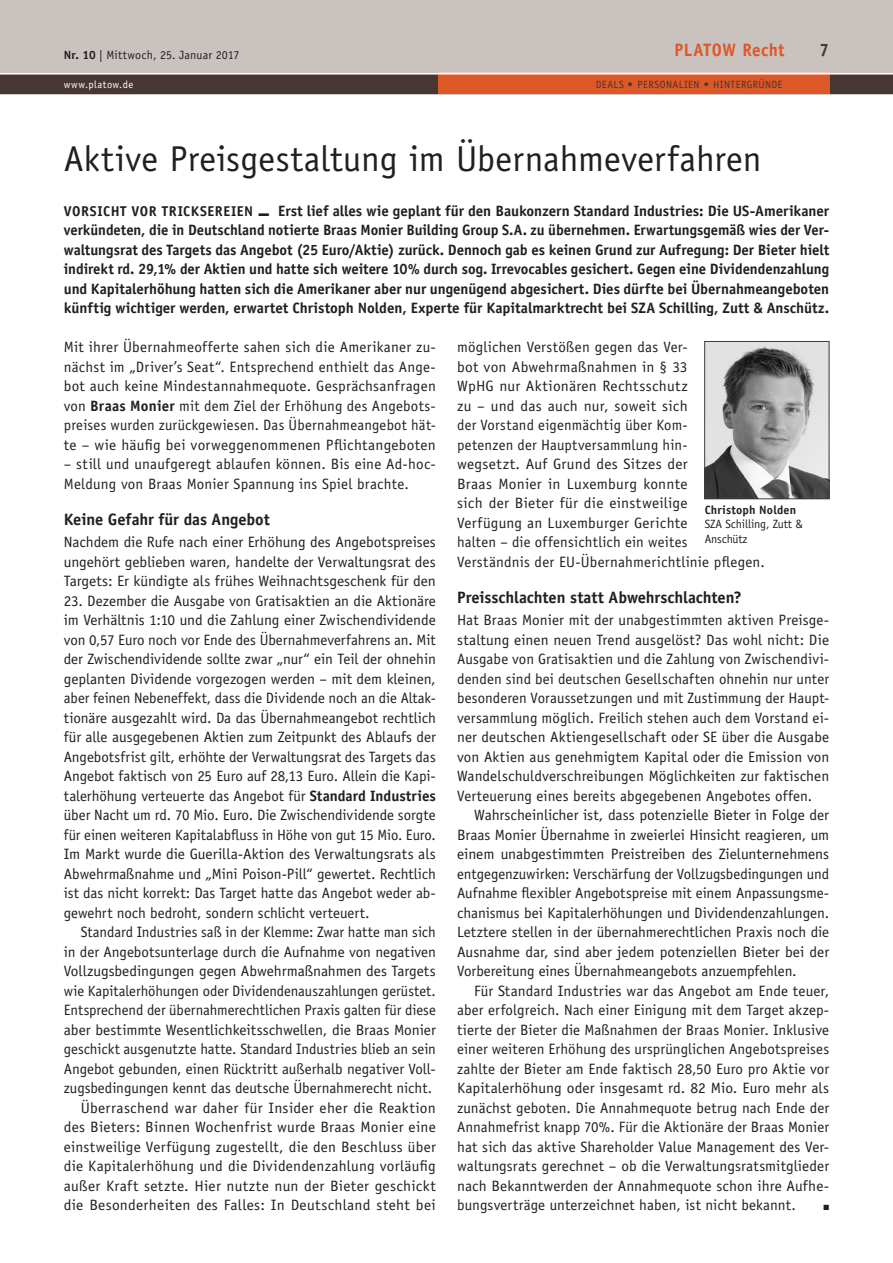
<style>
.page{position:relative;width:893px;height:1263px;background:#fff}
.page>*{position:absolute;margin:0;border:0;box-sizing:border-box;transform-origin:0 0}
.t1{font:36px "Officina Sans Std";letter-spacing:.005em;color:#231f20}
.t2{font:700 18px "Officina Sans Std";letter-spacing:.03em;color:#dd5827;scale:.95 1}
.t3{font:700 18px "Officina Sans Std";color:#473632;scale:.95 1}
.t4{font:700 16.5px "Officina Sans Std";letter-spacing:-.005em;color:#231f20}
.t5{font:15px/19.5px "Officina Sans Std";letter-spacing:.01em;color:#231f20;text-align:justify}
.t6{font:700 15px/19.5px "Officina Sans Std";color:#231f20;text-align:justify}
.t7{font:700 14.25px "Officina Sans Std";color:#231f20}
.t8{font:12px "Officina Sans Std";letter-spacing:.01em;color:#231f20}
.t9{font:12px/14.2px "Officina Sans Std";letter-spacing:-.01em;color:#231f20}
.t10{font:700 12px "Officina Sans Std";letter-spacing:.015em;color:#231f20}
.t11{font:10.5px "Officina Sans Std";letter-spacing:.035em;color:#473632}
.t12{font:10.5px "Officina Sans Std";letter-spacing:.045em;color:#fff}
.t13{font:7.5px "Zapf Dingbats";color:#231f20}
.s1{font-weight:700}
.s2{font-size:14.25px}
</style>
<div class="page">
<div style="left:0;top:0;width:893px;height:72px;background:#c9c2bf"></div>
<div style="left:0;top:72px;width:893px;height:22px;background:#473632"></div>
<hr style="left:0;top:94px;width:893px;height:1px;background:#473632">
<div style="left:438px;top:72px;width:391px;height:22px;background:#dd5827"></div>
<hr style="left:0;top:72px;width:893px;height:3px;background:#fff">
<img style="left:706px;top:343px;width:121px;height:154px">
<div style="left:704px;top:341px;width:125px;height:158px;border:1px solid #3e3e3f"></div>
<p class="t8" style="left:64px;top:47px;width:177px"><span class="s1">Nr. 10</span> | Mittwoch, 25. Januar 2017</p>
<p class="t2" style="left:674px;top:39px;width:117px">PLATOW Recht</p>
<p class="t3" style="left:819px;top:39px;width:12px">7</p>
<p class="t12" style="left:64px;top:79px;width:71px">www.platow.de</p>
<p class="t11" style="left:596px;top:79px;width:188px">DEALS <span class="s1">•</span> PERSONALIEN <span class="s1">•</span> HINTERGRÜNDE</p>
<h1 class="t1" style="left:64px;top:137px;width:699px">Aktive Preisgestaltung im Übernahmeverfahren</h1>
<p class="t7" style="left:64px;top:202px;width:10px">Vor</p>
<p class="t6" style="left:64px;top:201px;width:767px;text-indent:26px"><span class="s2">sicht vor Tr ickser eien</span> ■ Erst lief alles wie geplant für den Baukonzern Standard Industries: Die US-Amerikaner verkündeten, die in Deutschland notierte Braas Monier Building Group S.A. zu übernehmen. Erwartungsgemäß wies der Ver&shy;waltungsrat des Targets das Angebot (25 Euro/Aktie) zurück. Dennoch gab es keinen Grund zur Aufregung: Der Bieter hielt indirekt rd. 29,1% der Aktien und hatte sich weitere 10% durch sog. Irrevocables gesichert. Gegen eine Dividendenzahlung und Kapitalerhöhung hatten sich die Amerikaner aber nur ungenügend abgesichert. Dies dürfte bei Übernahmeangeboten künftig wichtiger werden, erwartet Christoph N olden, Experte für Kapitalmarktrecht bei SZA Schilling, Zutt &amp; Anschütz.</p>
<p class="t5" style="left:457px;top:338px;width:309px;text-align:left">möglichen Verstößen gegen das Ver-<br>bot von Abwehrmaßnahmen in § 33<br>WpHG nur Aktionären Rechtsschutz<br>zu – und das auch nur, soweit sich<br>der Vorstand eigenmächtig über Kom-<br>petenzen der Hauptversammlung hin-<br>wegsetzt. Auf Grund des Sitzes der<br>Braas Monier in Luxemburg konnte<br>sich der Bieter für die einstweilige<br>Verfügung an Luxemburger Gerichte<br>halten – die offensichtlich ein weites<br>Verständnis der EU-Übernahmerichtlinie pflegen.</p>
<p class="t4" style="left:457px;top:587px;width:286px">Preisschlachten statt Abwehrschlachten?</p>
<p class="t5" style="left:457px;top:611px;width:374px">Hat Braas Monier mit der unabgestimmten aktiven Preisge&shy;staltung einen neuen Trend ausgelöst? Das wohl nicht: Die Ausgabe von Gratisaktien und die Zahlung von Zwischendivi&shy;denden sind bei deutschen Gesellschaften ohnehin nur unter besonderen Voraussetzungen und mit Zustimmung der Haupt&shy;versammlung möglich. Freilich stehen auch dem Vorstand ei&shy;ner deutschen Aktiengesellschaft oder SE über die Ausgabe von Aktien aus genehmigtem Kapital oder die Emission von Wandelschuldverschreibungen Möglichkeiten zur faktischen Verteuerung eines bereits abgegebenen Angebotes offen.</p>
<p class="t5" style="left:457px;top:806px;width:374px;text-indent:17px">Wahrscheinlicher ist, dass potenzielle Bieter in Folge der Braas Monier Übernahme in zweierlei Hinsicht reagieren, um einem unabgestimmten Preistreiben des Zielunternehmens entgegenzuwirken: Verschärfung der Vollzugsbedingungen und Aufnahme flexibler Angebotspreise mit einem Anpassungsme&shy;chanismus bei Kapitalerhöhungen und Dividendenzahlungen.<br>Letztere stellen in der übernahmerechtlichen Praxis noch die Ausnahme dar, sind aber jedem potenziellen Bieter bei der Vorbereitung eines Übernahmeangebots anzuempfehlen.</p>
<p class="t5" style="left:457px;top:981px;width:374px;text-indent:17px">Für Standard Industries war das Angebot am Ende teuer, aber erfolgreich. Nach einer Einigung mit dem Target akzep&shy;tierte der Bieter die Maßnahmen der Braas Monier. Inklusive einer weiteren Erhöhung des ursprünglichen Angebotspreises zahlte der Bieter am Ende faktisch 28,50 Euro pro Aktie vor Kapitalerhöhung oder insgesamt rd. 82 Mio. Euro mehr als zunächst geboten. Die Annahmequote betrug nach Ende der Annahmefrist knapp 70%. Für die Aktionäre der Braas Monier hat sich das aktive Shareholder Value Management des Ver&shy;waltungsrats gerechnet – ob die Verwaltungsratsmitglieder nach Bekanntwerden der Annahmequote schon ihre Aufhe&shy;bungsverträge unterzeichnet haben, ist nicht bekannt.</p>
<p class="t5" style="left:64px;top:338px;width:374px">Mit ihrer Übernahmeofferte sahen sich die Amerikaner zu&shy;nächst im „Driver’s Seat“. Entsprechend enthielt das Ange&shy;bot auch keine Mindestannahmequote. Gesprächsanfragen von <span class="s1">Braas Monier</span> mit dem Ziel der Erhöhung des Angebots&shy;preises wurden zurückgewiesen. Das Übernahmeangebot hät&shy;te – wie häufig bei vorweggenommenen Pflichtangeboten</p>
<p class="t5" style="left:64px;top:455px;width:374px">– still und unaufgeregt ablaufen können. Bis eine Ad-hoc-<br>Meldung von Braas Monier Spannung ins Spiel brachte.</p>
<p class="t4" style="left:64px;top:509px;width:208px">Keine Gefahr für das Angebot</p>
<p class="t5" style="left:64px;top:533px;width:374px">Nachdem die Rufe nach einer Erhöhung des Angebotspreises ungehört geblieben waren, handelte der Verwaltungsrat des Targets: Er kündigte als frühes Weihnachtsgeschenk für den</p>
<p class="t5" style="left:64px;top:591px;width:374px">23. Dezember die Ausgabe von Gratisaktien an die Aktionäre im Verhältnis 1:10 und die Zahlung einer Zwischendividende von 0,57 Euro noch vor Ende des Übernahmeverfahrens an. Mit der Zwischendividende sollte zwar „nur“ ein Teil der ohnehin geplanten Dividende vorgezogen werden – mit dem kleinen, aber feinen Nebeneffekt, dass die Dividende noch an die Altak&shy;tionäre ausgezahlt wird. Da das Übernahmeangebot rechtlich für alle ausgegebenen Aktien zum Zeitpunkt des Ablaufs der Angebotsfrist gilt, erhöhte der Verwaltungsrat des Targets das Angebot faktisch von 25 Euro auf 28,13 Euro. Allein die Kapi&shy;talerhöhung verteuerte das Angebot für <span class="s1">Standard Industries </span>über Nacht um rd. 70 Mio. Euro. Die Zwischendividende sorgte für einen weiteren Kapitalabfluss in Höhe von gut 15 Mio. Euro.<br>Im Markt wurde die Guerilla-Aktion des Verwaltungsrats als Abwehrmaßnahme und „Mini Poison-Pill“ gewertet. Rechtlich ist das nicht korrekt: Das Target hatte das Angebot weder ab&shy;gewehrt noch bedroht, sondern schlicht verteuert.</p>
<p class="t5" style="left:64px;top:923px;width:374px;text-align:right">Standard Industries saß in der Klemme: Zwar hatte man sich<br>in der Angebotsunterlage durch die Aufnahme von negativen Vollzugsbedingungen gegen Abwehrmaßnahmen des Targets wie Kapitalerhöhungen oder Dividendenauszahlungen gerüstet.<br>Entsprechend der übernahmerechtlichen Praxis galten für diese aber bestimmte Wesentlichkeitsschwellen, die Braas Monier geschickt ausgenutzte hatte. Standard Industries blieb an sein Angebot gebunden, einen Rücktritt außerhalb negativer Voll&shy;zugsbedingungen kennt das deutsche Übernahmerecht nicht.<br>Überraschend war daher für Insider eher die Reaktion des Bieters: Binnen Wochenfrist wurde Braas Monier eine einstweilige Verfügung zugestellt, die den Beschluss über die Kapitalerhöhung und die Dividendenzahlung vorläufig außer Kraft setzte. Hier nutzte nun der Bieter geschickt die Besonderheiten des Falles: In Deutschland steht bei</p>
<p class="t10" style="left:705px;top:502px;width:93px">Christoph N olden</p>
<p class="t9" style="left:705px;top:517px;width:100px">SZA Schilling, Zutt &amp;<br>Anschütz</p>
<p class="t13" style="left:823px;top:1204px;width:7px">■</p>
</div>
